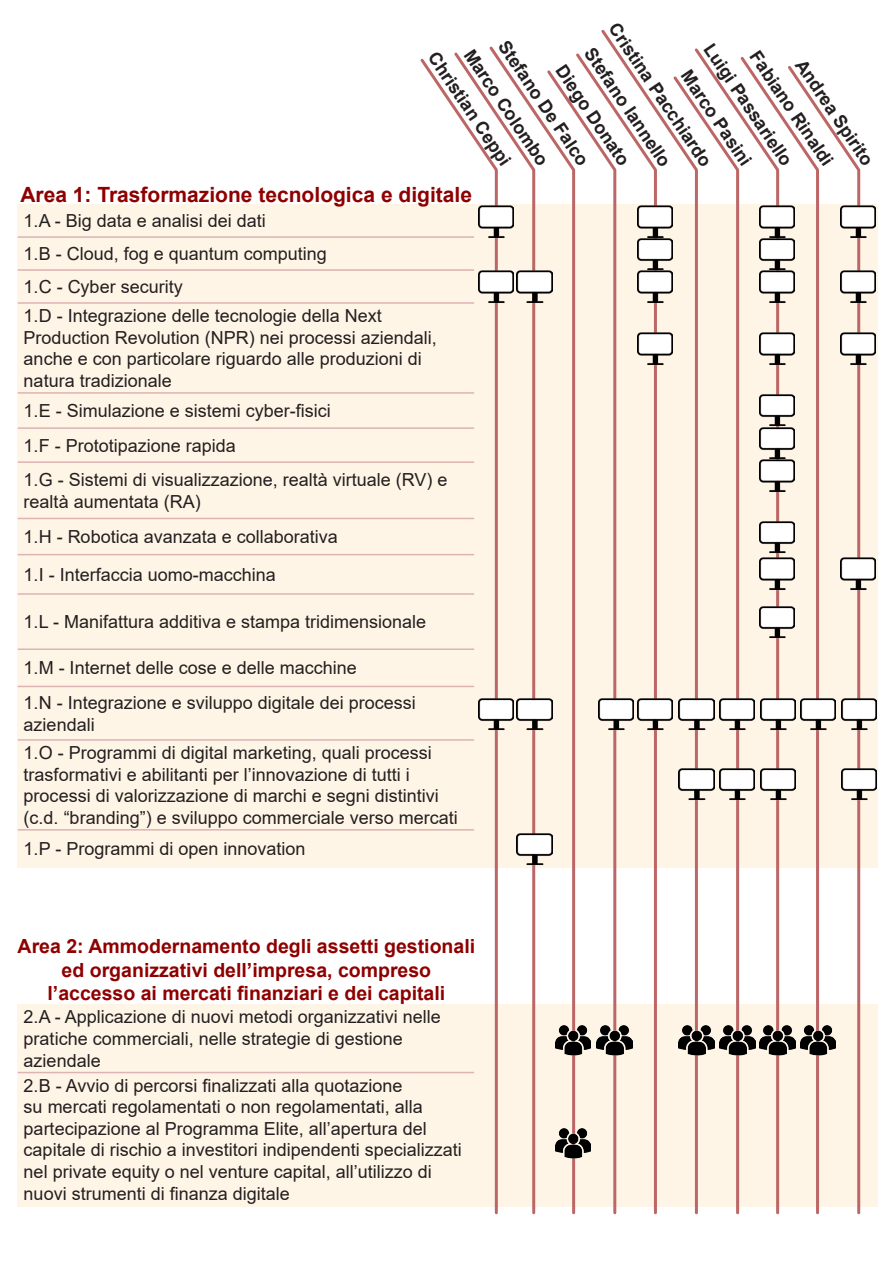
<style>
.page{position:relative;width:893px;height:1263px;background:#fff}
.page>*{position:absolute;margin:0;border:0;box-sizing:border-box;transform-origin:0 0}
.t1{font:700 21px "Arial";color:#8f0000}
.t2{font:700 19.5px/23.4px "Arial";color:#8f0000;text-align:center}
.t3{font:18px/21.6px "Arial";color:#231f20}
.t4{font:700 18px "Arial";color:#231f20}
</style>
<div class="page">
<div style="left:18px;top:205px;width:860px;height:663px;background:#fff5e6"></div>
<hr style="left:18px;top:236px;width:456px;height:2px;background:#ddb3b3">
<hr style="left:18px;top:269px;width:456px;height:2px;background:#ddb3b3">
<hr style="left:18px;top:302px;width:456px;height:2px;background:#ddb3b3">
<hr style="left:18px;top:392px;width:456px;height:2px;background:#ddb3b3">
<hr style="left:18px;top:427px;width:456px;height:2px;background:#ddb3b3">
<hr style="left:18px;top:461px;width:456px;height:2px;background:#ddb3b3">
<hr style="left:18px;top:518px;width:456px;height:1px;background:#ddb3b3">
<hr style="left:18px;top:554px;width:456px;height:1px;background:#ddb3b3">
<hr style="left:18px;top:593px;width:456px;height:2px;background:#ddb3b3">
<hr style="left:18px;top:648px;width:456px;height:2px;background:#ddb3b3">
<hr style="left:18px;top:686px;width:456px;height:1px;background:#ddb3b3">
<hr style="left:18px;top:739px;width:456px;height:2px;background:#ddb3b3">
<hr style="left:18px;top:829px;width:456px;height:1px;background:#ddb3b3">
<div style="left:18px;top:1004px;width:860px;height:202px;background:#fff5e6"></div>
<hr style="left:18px;top:1072px;width:456px;height:1px;background:#ddb3b3">
<svg style="left:820px;top:110px;width:42px;height:1105px"></svg>
<svg style="left:781px;top:66px;width:39px;height:1149px"></svg>
<svg style="left:601px;top:29px;width:91px;height:1178px"></svg>
<svg style="left:489px;top:46px;width:84px;height:1168px"></svg>
<svg style="left:692px;top:48px;width:89px;height:1167px"></svg>
<svg style="left:573px;top:51px;width:85px;height:1164px"></svg>
<svg style="left:454px;top:50px;width:83px;height:1165px"></svg>
<svg style="left:418px;top:56px;width:81px;height:1159px"></svg>
<img style="left:555px;top:1022px;width:36px;height:34px">
<img style="left:597px;top:1022px;width:35px;height:34px">
<img style="left:679px;top:1022px;width:35px;height:34px">
<img style="left:720px;top:1022px;width:35px;height:34px">
<img style="left:760px;top:1022px;width:35px;height:34px">
<img style="left:800px;top:1022px;width:36px;height:34px">
<img style="left:555px;top:1125px;width:36px;height:34px">
<img style="left:478px;top:205px;width:36px;height:33px">
<img style="left:638px;top:205px;width:35px;height:98px">
<img style="left:759px;top:205px;width:36px;height:98px">
<img style="left:841px;top:205px;width:35px;height:33px">
<img style="left:759px;top:394px;width:36px;height:98px">
<img style="left:759px;top:520px;width:36px;height:34px">
<img style="left:759px;top:557px;width:36px;height:33px">
<img style="left:841px;top:557px;width:35px;height:33px">
<img style="left:478px;top:270px;width:36px;height:33px">
<img style="left:638px;top:332px;width:35px;height:33px">
<img style="left:841px;top:270px;width:35px;height:33px">
<img style="left:759px;top:606px;width:36px;height:33px">
<img style="left:759px;top:332px;width:36px;height:33px">
<img style="left:841px;top:332px;width:35px;height:33px">
<img style="left:478px;top:698px;width:36px;height:33px">
<img style="left:598px;top:698px;width:35px;height:33px">
<img style="left:679px;top:698px;width:35px;height:33px">
<img style="left:679px;top:767px;width:35px;height:33px">
<img style="left:760px;top:698px;width:35px;height:33px">
<img style="left:841px;top:698px;width:36px;height:33px">
<img style="left:760px;top:767px;width:35px;height:33px">
<img style="left:841px;top:767px;width:36px;height:33px">
<img style="left:517px;top:270px;width:35px;height:33px">
<img style="left:517px;top:698px;width:35px;height:33px">
<img style="left:517px;top:833px;width:35px;height:33px">
<img style="left:638px;top:698px;width:35px;height:33px">
<img style="left:719px;top:698px;width:36px;height:33px">
<img style="left:719px;top:767px;width:36px;height:33px">
<img style="left:801px;top:698px;width:35px;height:33px">
<p class="t4" style="left:623px;top:18px;width:171px;rotate:56deg">Cristina Pacchiardo</p>
<p class="t4" style="left:513px;top:36px;width:148px;rotate:56deg">Stefano De Falco</p>
<p class="t4" style="left:719px;top:38px;width:145px;rotate:56deg">Luigi Passariello</p>
<p class="t4" style="left:599px;top:42px;width:141px;rotate:56deg">Stefano Iannello</p>
<p class="t4" style="left:479px;top:44px;width:138px;rotate:56deg">Marco Colombo</p>
<p class="t4" style="left:765px;top:46px;width:136px;rotate:56deg">Fabiano Rinaldi</p>
<p class="t4" style="left:443px;top:46px;width:135px;rotate:56deg">Christian Ceppi</p>
<p class="t4" style="left:810px;top:54px;width:126px;rotate:56deg">Andrea Spirito</p>
<p class="t4" style="left:571px;top:60px;width:119px;rotate:56deg">Diego Donato</p>
<p class="t4" style="left:696px;top:65px;width:113px;rotate:56deg">Marco Pasini</p>
<p class="t1" style="left:20px;top:179px;width:453px">Area 1: Trasformazione tecnologica e digitale</p>
<p class="t3" style="left:24px;top:210px;width:244px">1.A - Big data e analisi dei dati</p>
<p class="t3" style="left:24px;top:243px;width:305px">1.B - Cloud, fog e quantum computing</p>
<p class="t3" style="left:24px;top:276px;width:161px">1.C - Cyber security</p>
<p class="t3" style="left:24px;top:305px;width:415px">1.D - Integrazione delle tecnologie della Next Production Revolution (NPR) nei processi aziendali, anche e con particolare riguardo alle produzioni di natura tradizionale</p>
<p class="t3" style="left:24px;top:400px;width:309px">1.E - Simulazione e sistemi cyber-fisici</p>
<p class="t3" style="left:24px;top:434px;width:214px">1.F - Prototipazione rapida</p>
<p class="t3" style="left:24px;top:469px;width:425px">1.G - Sistemi di visualizzazione, realtà virtuale (RV) e realtà aumentata (RA)</p>
<p class="t3" style="left:24px;top:526px;width:316px">1.H - Robotica avanzata e collaborativa</p>
<p class="t3" style="left:24px;top:564px;width:254px">1.I - Interfaccia uomo-macchina</p>
<p class="t3" style="left:24px;top:611px;width:404px">1.L - Manifattura additiva e stampa tridimensionale</p>
<p class="t3" style="left:24px;top:657px;width:335px">1.M - Internet delle cose e delle macchine</p>
<p class="t3" style="left:24px;top:692px;width:394px">1.N - Integrazione e sviluppo digitale dei processi aziendali</p>
<p class="t3" style="left:24px;top:742px;width:436px">1.O - Programmi di digital marketing, quali processi trasformativi e abilitanti per l’innovazione di tutti i processi di valorizzazione di marchi e segni distintivi (c.d. “branding”) e sviluppo commerciale verso mercati</p>
<p class="t3" style="left:24px;top:838px;width:283px">1.P - Programmi di open innovation</p>
<p class="t2" style="left:18px;top:935px;width:459px">Area 2: Ammodernamento degli assetti gestionali ed organizzativi dell’impresa, compreso l’accesso ai mercati finanziari e dei capitali</p>
<p class="t3" style="left:24px;top:1006px;width:419px">2.A - Applicazione di nuovi metodi organizzativi nelle pratiche commerciali, nelle strategie di gestione aziendale</p>
<p class="t3" style="left:24px;top:1074px;width:440px">2.B - Avvio di percorsi finalizzati alla quotazione<br>su mercati regolamentati o non regolamentati, alla partecipazione al Programma Elite, all’apertura del capitale di rischio a investitori indipendenti specializzati nel private equity o nel venture capital, all’utilizzo di nuovi strumenti di finanza digitale</p>
</div>
